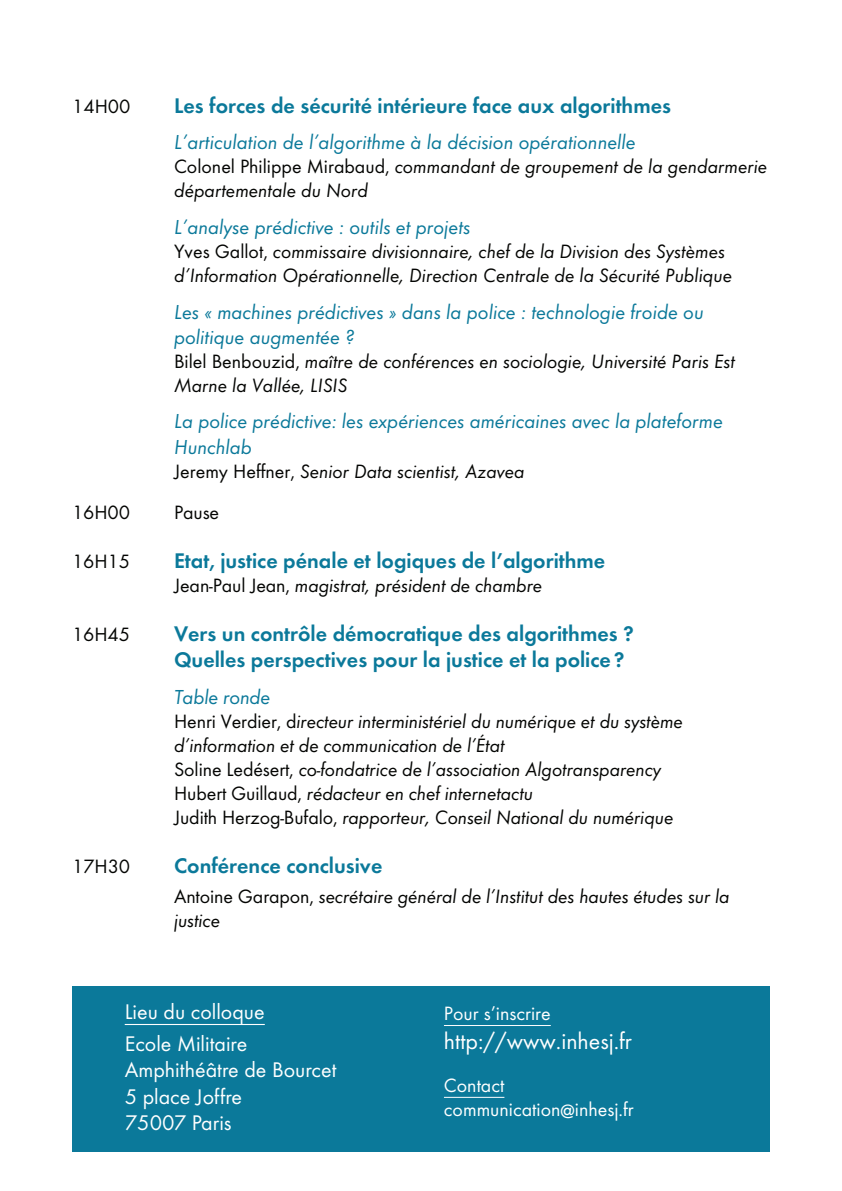
<style>
.page{position:relative;width:842px;height:1191px;background:#fff}
.page>*{position:absolute;margin:0;border:0;box-sizing:border-box;transform-origin:0 0}
.t1{font:24px "Function";color:#fff}
.t2{font:700 22px/26.4px "Function";color:#0b799a}
.t3{font:22px/26.4px "Function";color:#fff}
.t4{font:italic 21px/25.2px "Function";color:#0b799a}
.t5{font:italic 20px/24px "Function";letter-spacing:-.005em;color:#040503}
.t6{font:20px/24px "Function";color:#fff}
.t7{font:20px "Function";letter-spacing:-.005em;color:#040503}
.s1{font-style:normal}
</style>
<div class="page">
<div style="left:72px;top:986px;width:697px;height:166px;background:#0b799a"></div>
<hr style="left:125px;top:1024px;width:140px;height:1px;background:#fff">
<hr style="left:444px;top:1025px;width:107px;height:1px;background:#fff">
<hr style="left:444px;top:1096px;width:60px;height:1px;background:#fff">
<p class="t7" style="left:72px;top:95px;width:60px">14H00</p>
<p class="t2" style="left:174px;top:92px;width:498px">Les forces de sécurité intérieure face aux algorithmes</p>
<p class="t4" style="left:174px;top:130px;width:463px">L’articulation de l’algorithme à la décision opérationnelle</p>
<p class="t5" style="left:174px;top:155px;width:595px"><span class="s1">Colonel Philippe Mirabaud,</span> commandant de groupement de la gendarmerie départementale du Nord</p>
<p class="t4" style="left:174px;top:215px;width:298px">L’analyse prédictive : outils et projets</p>
<p class="t5" style="left:174px;top:240px;width:559px"><span class="s1">Yves Gallot,</span> commissaire divisionnaire, chef de la Division des Systèmes d’Information Opérationnelle, Direction Centrale de la Sécurité Publique</p>
<p class="t4" style="left:174px;top:299px;width:531px">Les « machines prédictives » dans la police : technologie froide ou politique augmentée ?</p>
<p class="t5" style="left:174px;top:349px;width:562px"><span class="s1">Bilel Benbouzid,</span> maître de conférences en sociologie, Université Paris Est<br>Marne la Vallée, LISIS</p>
<p class="t4" style="left:174px;top:409px;width:550px">La police prédictive: les expériences américaines avec la plateforme<br>Hunchlab</p>
<p class="t5" style="left:174px;top:459px;width:352px"><span class="s1">Jeremy Heffner,</span> Senior Data scientist, Azavea</p>
<p class="t7" style="left:72px;top:500px;width:60px">16H00</p>
<p class="t7" style="left:174px;top:500px;width:47px">Pause</p>
<p class="t7" style="left:72px;top:549px;width:60px">16H15</p>
<p class="t2" style="left:174px;top:547px;width:433px">Etat, justice pénale et logiques de l’algorithme</p>
<p class="t5" style="left:174px;top:573px;width:370px"><span class="s1">Jean-Paul Jean,</span> magistrat, président de chambre</p>
<p class="t7" style="left:72px;top:622px;width:60px">16H45</p>
<p class="t2" style="left:174px;top:620px;width:461px">Vers un contrôle démocratique des algorithmes ?<br>Quelles perspectives pour la justice et la police?</p>
<p class="t4" style="left:174px;top:684px;width:98px">Table ronde</p>
<p class="t5" style="left:174px;top:709px;width:510px"><span class="s1">Henri Verdier, d</span>irecteur interministériel du numérique et du système d’information et de communication de l’État<br><span class="s1">Soline Ledésert,</span> co-fondatrice de l’association Algotransparency <span class="s1">Hubert Guillaud,</span> rédacteur en chef internetactu<br><span class="s1">Judith Herzog-Bufalo,</span> rapporteur, Conseil National du numérique</p>
<p class="t7" style="left:72px;top:854px;width:60px">17H30</p>
<p class="t2" style="left:174px;top:852px;width:210px">Conférence conclusive</p>
<p class="t5" style="left:174px;top:884px;width:557px"><span class="s1">Antoine Garapon,</span> secrétaire général de l’Institut des hautes études sur la justice</p>
<p class="t3" style="left:125px;top:995px;width:142px;line-height:32px">Lieu du colloque<br>Ecole Militaire</p>
<p class="t3" style="left:125px;top:1057px;width:213px">Amphithéâtre de Bourcet<br>5 place Joffre<br>75007 Paris</p>
<p class="t6" style="left:444px;top:1001px;width:108px">Pour s’inscrire</p>
<p class="t1" style="left:444px;top:1027px;width:190px">http://www.inhesj.fr</p>
<p class="t6" style="left:444px;top:1073px;width:191px">Contact communication@inhesj.fr</p>
</div>
